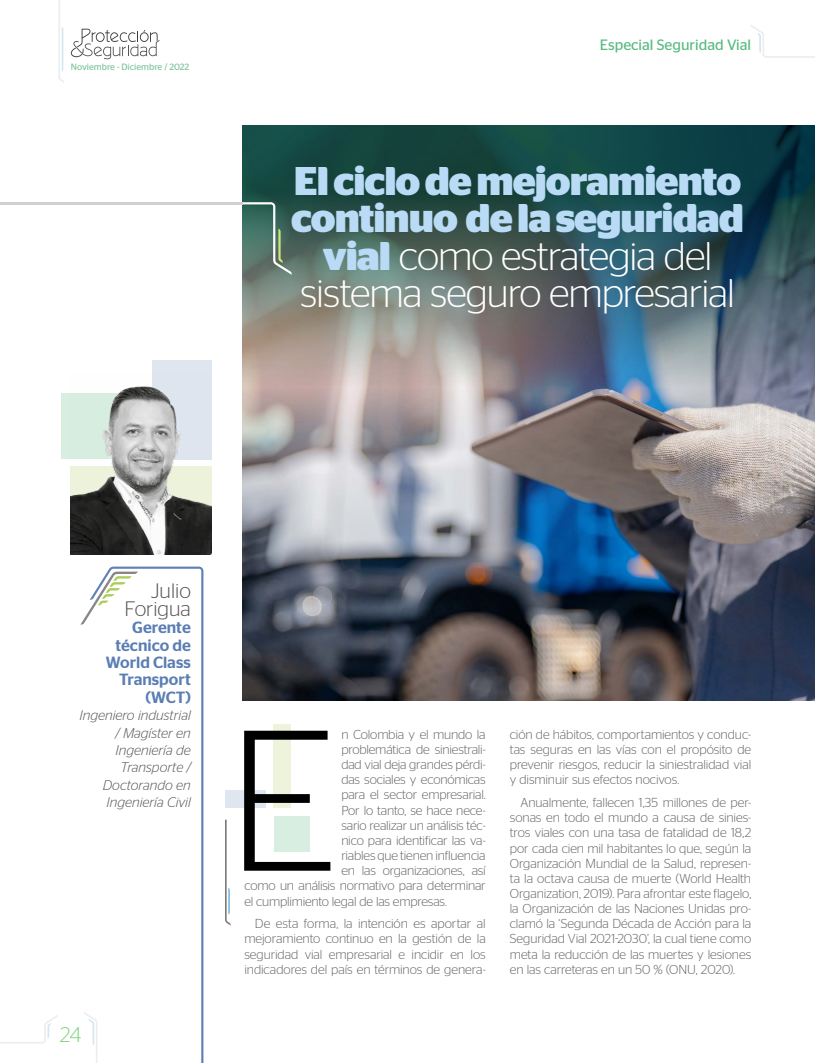
<style>
.page{position:relative;width:815px;height:1063px;background:#fff}
.page>*{position:absolute;margin:0;border:0;box-sizing:border-box;transform-origin:0 0}
.t1{font:300 200px "Stag Sans";color:#000}
.t2{font:700 40px/37.5px "Stag Sans";letter-spacing:-.025em;color:#badbf5;text-align:center}
.t3{font:300 21.25px "Stag Sans";color:#82d582}
.t4{font:300 20.88px/17.4px "Stag Sans";color:#525251;text-align:right}
.t5{font:500 16.25px/17.4px "Stag Sans";color:#5a7db4;text-align:right}
.t6{font:15px "Stag Sans";color:#59bb81}
.t7{font:italic 300 13.88px/17.4px "Stag Sans";color:#525251;text-align:right}
.t8{font:300 13px/15.1px "Stag Sans";letter-spacing:-.01em;color:#646363;text-align:justify}
.t9{font:9.12px "Stag Sans";color:#7ac398}
.s1{font-weight:300;color:#fff}
</style>
<div class="page">
<svg style="left:71px;top:29px;width:88px;height:30px"></svg>
<svg style="left:59px;top:0;width:5px;height:83px"></svg>
<svg style="left:84px;top:1012px;width:6px;height:9px"></svg>
<svg style="left:751px;top:25px;width:64px;height:33px"></svg>
<svg style="left:0;top:1015px;width:58px;height:28px"></svg>
<img style="left:242px;top:428px;width:573px;height:273px">
<img style="left:242px;top:125px;width:573px;height:303px">
<svg style="left:90px;top:567px;width:113px;height:496px"></svg>
<div style="left:61px;top:394px;width:84px;height:65px;background:#d7eee0"></div>
<div style="left:152px;top:360px;width:60px;height:99px;background:#dfe6f0"></div>
<svg style="left:80px;top:572px;width:58px;height:53px"></svg>
<svg style="left:225px;top:819px;width:6px;height:107px"></svg>
<div style="left:225px;top:791px;width:41px;height:17px;background:#dfe6f0"></div>
<div style="left:274px;top:725px;width:17px;height:83px;background:#edf4db"></div>
<div style="left:274px;top:816px;width:35px;height:35px;background:#d7eee0"></div>
<svg style="left:243px;top:202px;width:49px;height:73px;background:#56786c"></svg>
<hr style="left:0;top:202px;width:243px;height:2px;background:#d0d0d0">
<img style="left:70px;top:386px;width:142px;height:168px">
<p class="t9" style="left:71px;top:62px;width:120px">Noviembre - Diciembre / 2022</p>
<p class="t6" style="left:600px;top:36px;width:153px">Especial Seguridad Vial</p>
<h2 class="t2" style="left:291px;top:162px;width:454px">El ciclo de mejoramiento continuo de la seguridad vial <span class="s1">como estrategia del sistema seguro empresarial</span></h2>
<h3 class="t4" style="left:125px;top:582px;width:68px">Julio<br>Forigua</h3>
<p class="t5" style="left:106px;top:619px;width:86px">Gerente técnico de<br>World Class<br>Transport (WCT)</p>
<p class="t7" style="left:80px;top:706px;width:113px">Ingeniero industrial / Magíster en<br>Ingeniería de<br>Transporte /<br>Doctorando en<br>Ingeniería Civil</p>
<h3 class="t3" style="left:60px;top:1023px;width:23px">24</h3>
<p class="t8" style="left:341px;top:727px;width:146px">n Colombia y el mundo la</p>
<p class="t8" style="left:341px;top:742px;width:146px">problemática de siniestrali-</p>
<p class="t8" style="left:341px;top:757px;width:146px">dad vial deja grandes pérdi-</p>
<p class="t8" style="left:341px;top:772px;width:146px">das sociales y económicas</p>
<p class="t8" style="left:341px;top:787px;width:146px">para el sector empresarial.</p>
<p class="t8" style="left:341px;top:802px;width:146px">Por lo tanto, se hace nece-</p>
<p class="t8" style="left:341px;top:818px;width:146px">sario realizar un análisis téc-</p>
<p class="t8" style="left:341px;top:833px;width:146px">nico para identificar las va-</p>
<p class="t8" style="left:341px;top:848px;width:146px">riables que tienen influencia</p>
<p class="t8" style="left:341px;top:863px;width:146px">en las organizaciones, así</p>
<p class="t8" style="left:244px;top:878px;width:243px">como un análisis normativo para determinar</p>
<p class="t8" style="left:244px;top:893px;width:204px">el cumplimiento legal de las empresas.</p>
<p class="t8" style="left:244px;top:916px;width:243px;text-indent:11px">De esta forma, la intención es aportar al mejoramiento continuo en la gestión de la seguridad vial empresarial e incidir en los indicadores del país en términos de genera-</p>
<h1 class="t1" style="left:227px;top:691px;width:112px">E</h1>
<p class="t8" style="left:510px;top:727px;width:243px">ción de hábitos, comportamientos y conduc&shy;tas seguras en las vías con el propósito de prevenir riesgos, reducir la siniestralidad vial y disminuir sus efectos nocivos.</p>
<p class="t8" style="left:510px;top:795px;width:243px;text-indent:11px">Anualmente, fallecen 1,35 millones de per&shy;sonas en todo el mundo a causa de sinies&shy;tros viales con una tasa de fatalidad de 18,2 por cada cien mil habitantes lo que, según la Organización Mundial de la Salud, represen&shy;ta la octava causa de muerte (World Health Organization, 2019). Para afrontar este flagelo, la Organización de las Naciones Unidas pro&shy;clamó la ‘Segunda Década de Acción para la Seguridad Vial 2021-2030’, la cual tiene como meta la reducción de las muertes y lesiones en las carreteras en un 50 % (ONU, 2020).</p>
</div>
